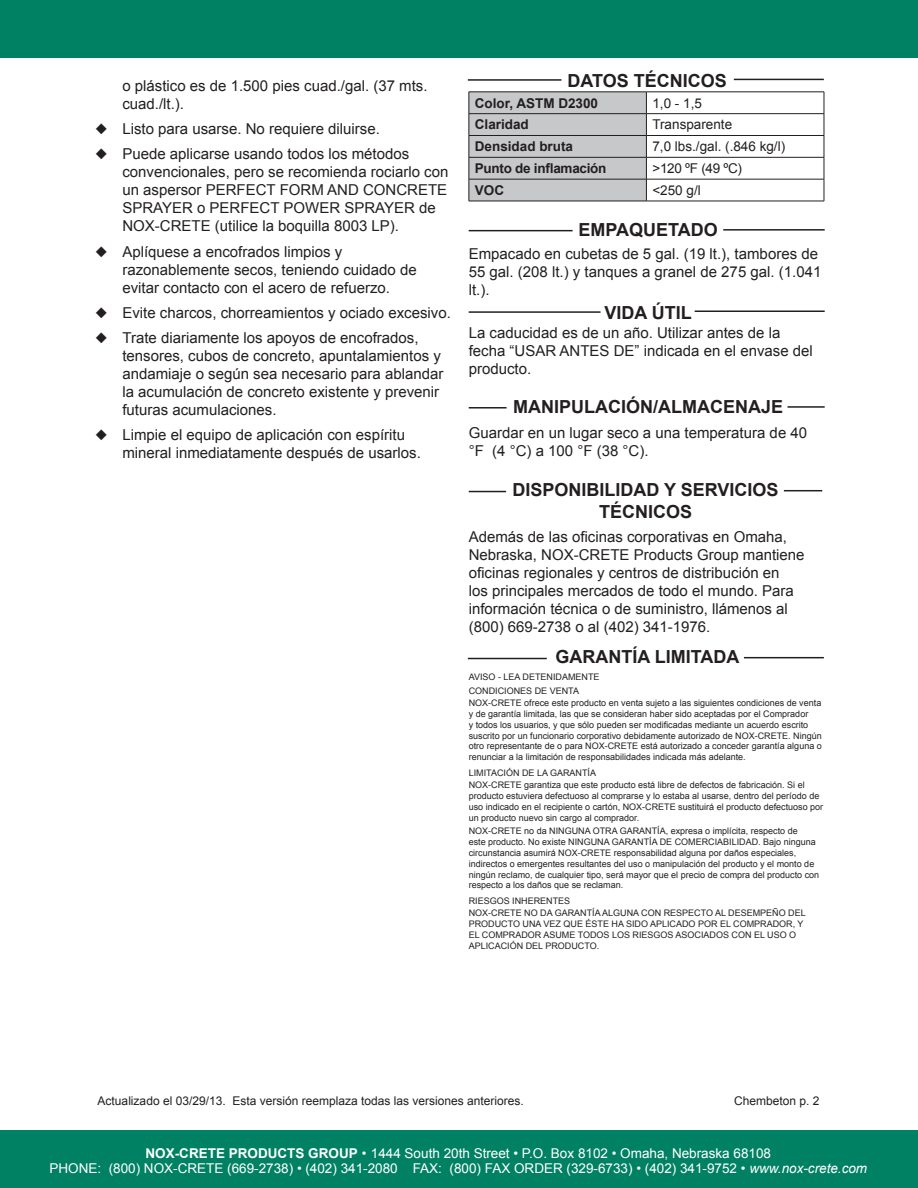
<style>
.page{position:relative;width:918px;height:1188px;background:#fff}
.page>*{position:absolute;margin:0;border:0;box-sizing:border-box;transform-origin:0 0}
.BODY_SINGLE_B{font:700 18px/21.6px "Arial";color:#231f20;text-align:center}
.Body_no_Bullet{font:15px/18px "Arial";color:#231f20}
.Body_text{font:13.5px "Arial";color:#fff}
.BODY_SMALL{font:13.5px "Arial";color:#231f20}
.BODY_SMALL-2{font:700 13.5px "Arial";color:#231f20}
.BODY_SMALL-3{font:700 13.5px "Arial";letter-spacing:-.02em;color:#231f20}
.WARRANTY{font:12px "Arial";color:#231f20}
.WARRANTY-2{font:9px/10.8px "Arial";color:#231f20}
.WARRANTY_B{font:9px "Arial";color:#231f20}
.s1{font-weight:700}
.s2{font-style:italic}
</style>
<div class="page">
<hr style="left:646px;top:92px;width:178px;height:1px;background:#231f20">
<hr style="left:646px;top:113px;width:178px;height:1px;background:#231f20">
<hr style="left:646px;top:135px;width:178px;height:1px;background:#231f20">
<hr style="left:646px;top:157px;width:178px;height:1px;background:#231f20">
<hr style="left:646px;top:179px;width:178px;height:1px;background:#231f20">
<svg style="left:469px;top:92px;width:178px;height:109px;background:#bebfc1"></svg>
<svg style="left:824px;top:92px;width:1px;height:109px"></svg>
<hr style="left:469px;top:201px;width:177px;height:1px;background:#231f20">
<hr style="left:646px;top:201px;width:178px;height:1px;background:#231f20">
<div style="left:0;top:1131px;width:918px;height:57px;background:#008163"></div>
<div style="left:0;top:0;width:918px;height:57px;background:#008163"></div>
<hr style="left:469px;top:230px;width:104px;height:1px;background:#231f20">
<hr style="left:723px;top:229px;width:102px;height:2px;background:#231f20">
<hr style="left:469px;top:311px;width:132px;height:2px;background:#231f20">
<hr style="left:695px;top:310px;width:130px;height:2px;background:#231f20">
<hr style="left:469px;top:407px;width:38px;height:2px;background:#231f20">
<hr style="left:787px;top:406px;width:38px;height:2px;background:#231f20">
<hr style="left:469px;top:491px;width:37px;height:1px;background:#231f20">
<hr style="left:784px;top:490px;width:38px;height:1px;background:#231f20">
<hr style="left:468px;top:658px;width:79px;height:1px;background:#231f20">
<hr style="left:744px;top:657px;width:80px;height:1px;background:#231f20">
<hr style="left:468px;top:79px;width:93px;height:2px;background:#231f20">
<hr style="left:734px;top:79px;width:90px;height:1px;background:#231f20">
<p class="Body_no_Bullet" style="left:122px;top:77px;width:307px">o plástico es de 1.500 pies cuad./gal. (37 mts. cuad./lt.).</p>
<p class="Body_no_Bullet" style="left:95px;top:120px;width:286px">◆ Listo para usarse. No requiere diluirse.</p>
<p class="Body_no_Bullet" style="left:122px;top:145px;width:327px;text-indent:-27px">◆ Puede aplicarse usando todos los métodos convencionales, pero se recomienda rociarlo con un aspersor PERFECT FORM AND CONCRETE SPRAYER o PERFECT POWER SPRAYER de NOX-CRETE (utilice la boquilla 8003 LP).</p>
<p class="Body_no_Bullet" style="left:122px;top:243px;width:296px;text-indent:-27px">◆ Aplíquese a encofrados limpios y razonablemente secos, teniendo cuidado de evitar contacto con el acero de refuerzo.</p>
<p class="Body_no_Bullet" style="left:95px;top:304px;width:357px">◆ Evite charcos, chorreamientos y ociado excesivo.</p>
<p class="Body_no_Bullet" style="left:122px;top:329px;width:322px;text-indent:-27px">◆ Trate diariamente los apoyos de encofrados, tensores, cubos de concreto, apuntalamientos y andamiaje o según sea necesario para ablandar la acumulación de concreto existente y prevenir futuras acumulaciones.</p>
<p class="Body_no_Bullet" style="left:122px;top:426px;width:300px;text-indent:-27px">◆ Limpie el equipo de aplicación con espíritu mineral inmediatamente después de usarlos.</p>
<p class="BODY_SINGLE_B" style="left:568px;top:70px;width:161px">DATOS TÉCNICOS</p>
<p class="BODY_SMALL-2" style="left:475px;top:94px;width:125px">Color, ASTM D2300</p>
<p class="BODY_SMALL" style="left:652px;top:94px;width:51px">1,0 - 1,5</p>
<p class="BODY_SMALL-2" style="left:475px;top:116px;width:56px">Claridad</p>
<p class="BODY_SMALL" style="left:652px;top:116px;width:81px">Transparente</p>
<p class="BODY_SMALL-2" style="left:475px;top:138px;width:100px">Densidad bruta</p>
<p class="BODY_SMALL" style="left:652px;top:138px;width:134px">7,0 lbs./gal. (.846 kg/l)</p>
<p class="BODY_SMALL-3" style="left:475px;top:159px;width:133px">Punto de inflamación</p>
<p class="BODY_SMALL" style="left:652px;top:160px;width:91px">&gt;120 ºF (49 ºC)</p>
<p class="BODY_SMALL-2" style="left:475px;top:181px;width:31px">VOC</p>
<p class="BODY_SMALL" style="left:652px;top:181px;width:50px">&lt;250 g/l</p>
<p class="BODY_SINGLE_B" style="left:578px;top:219px;width:141px">EMPAQUETADO</p>
<p class="Body_no_Bullet" style="left:469px;top:245px;width:354px">Empacado en cubetas de 5 gal. (19 lt.), tambores de<br>55 gal. (208 lt.) y tanques a granel de 275 gal. (1.041 lt.).</p>
<p class="Body_no_Bullet" style="left:469px;top:324px;width:346px">La caducidad es de un año. Utilizar antes de la fecha “USAR ANTES DE” indicada en el envase del producto.</p>
<p class="BODY_SINGLE_B" style="left:605px;top:302px;width:89px">VIDA ÚTIL</p>
<p class="BODY_SINGLE_B" style="left:513px;top:396px;width:271px">MANIPULACIÓN/ALMACENAJE</p>
<p class="Body_no_Bullet" style="left:469px;top:424px;width:340px">Guardar en un lugar seco a una temperatura de 40 °F (4 °C) a 100 °F (38 °C).</p>
<p class="BODY_SINGLE_B" style="left:513px;top:480px;width:268px">DISPONIBILIDAD Y SERVICIOS<br>TÉCNICOS</p>
<p class="Body_no_Bullet" style="left:469px;top:528px;width:337px">Además de las oficinas corporativas en Omaha, Nebraska, NOX-CRETE Products Group mantiene oficinas regionales y centros de distribución en<br>los principales mercados de todo el mundo. Para información técnica o de suministro, llámenos al (800) 669-2738 o al (402) 341-1976.</p>
<p class="WARRANTY_B" style="left:469px;top:671px;width:132px">AVISO - LEA DETENIDAMENTE</p>
<p class="WARRANTY_B" style="left:469px;top:685px;width:112px">CONDICIONES DE VENTA</p>
<p class="WARRANTY-2" style="left:469px;top:698px;width:355px">NOX-CRETE ofrece este producto en venta sujeto a las siguientes condiciones de venta y de garantía limitada, las que se consideran haber sido aceptadas por el Comprador<br>y todos los usuarios, y que sólo pueden ser modificadas mediante un acuerdo escrito suscrito por un funcionario corporativo debidamente autorizado de NOX-CRETE. Ningún otro representante de o para NOX-CRETE está autorizado a conceder garantía alguna o renunciar a la limitación de responsabilidades indicada más adelante.</p>
<p class="WARRANTY_B" style="left:469px;top:767px;width:129px">LIMITACIÓN DE LA GARANTÍA</p>
<p class="WARRANTY-2" style="left:469px;top:780px;width:356px">NOX-CRETE garantiza que este producto está libre de defectos de fabricación. Si el producto estuviera defectuoso al comprarse y lo estaba al usarse, dentro del período de uso indicado en el recipiente o cartón, NOX-CRETE sustituirá el producto defectuoso por un producto nuevo sin cargo al comprador.</p>
<p class="WARRANTY-2" style="left:469px;top:826px;width:352px">NOX-CRETE no da NINGUNA OTRA GARANTÍA, expresa o implícita, respecto de<br>este producto. No existe NINGUNA GARANTÍA DE COMERCIABILIDAD. Bajo ninguna circunstancia asumirá NOX-CRETE responsabilidad alguna por daños especiales, indirectos o emergentes resultantes del uso o manipulación del producto y el monto de ningún reclamo, de cualquier tipo, será mayor que el precio de compra del producto con respecto a los daños que se reclaman.</p>
<p class="WARRANTY_B" style="left:469px;top:895px;width:103px">RIESGOS INHERENTES</p>
<p class="WARRANTY-2" style="left:469px;top:908px;width:339px">NOX-CRETE NO DA GARANTÍA ALGUNA CON RESPECTO AL DESEMPEÑO DEL PRODUCTO UNA VEZ QUE ÉSTE HA SIDO APLICADO POR EL COMPRADOR, Y EL COMPRADOR ASUME TODOS LOS RIESGOS ASOCIADOS CON EL USO O APLICACIÓN DEL PRODUCTO.</p>
<p class="BODY_SINGLE_B" style="left:556px;top:647px;width:185px">GARANTÍA LIMITADA</p>
<p class="WARRANTY" style="left:98px;top:1093px;width:428px">Actualizado el 03/29/13. Esta versión reemplaza todas las versiones anteriores.</p>
<p class="WARRANTY" style="left:734px;top:1093px;width:87px">Chembeton p. 2</p>
<p class="Body_text" style="left:146px;top:1145px;width:627px"><span class="s1">NOX-CRETE PRODUCTS GROUP</span> • 1444 South 20th Street • P.O. Box 8102 • Omaha, Nebraska 68108</p>
<p class="Body_text" style="left:49px;top:1159px;width:819px">PHONE: (800) NOX-CRETE (669-2738) • (402) 341-2080 FAX: (800) FAX ORDER (329-6733) • (402) 341-9752 • <span class="s2">www.nox-crete.com</span></p>
</div>
